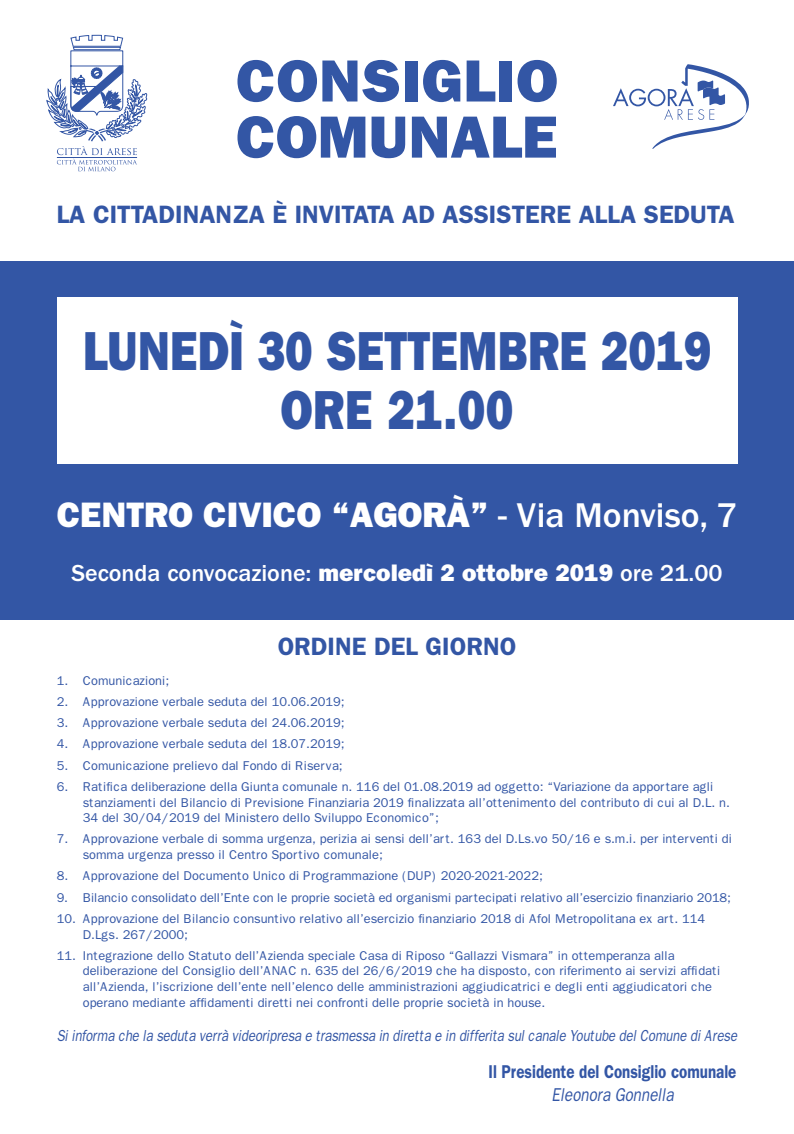
<style>
.page{position:relative;width:794px;height:1134px;background:#fff}
.page>*{position:absolute;margin:0;border:0;box-sizing:border-box;transform-origin:0 0}
.t1{font:800 59.76px/56.1px "Franklin Gothic";letter-spacing:.015em;color:#3356a5}
.t2{font:800 55.2px/59.2px "Franklin Gothic";color:#3356a5;text-align:center;scale:.83 1}
.t3{font:800 35.52px "Franklin Gothic";color:#fff}
.t4{font:600 25.24px "Franklin Gothic";color:#3356a5}
.t5{font:500 24px "Franklin Gothic";color:#fff}
.t6{font:600 18.64px "Franklin Gothic";color:#3356a5;scale:.81 1}
.t7{font:italic 18.64px "Franklin Gothic";color:#3356a5;scale:.81 1}
.t8{font:italic 16px "Franklin Gothic";letter-spacing:-.01em;color:#3356a5;scale:.81 1}
.t9{font:12.8px/15.6px "Franklin Gothic";color:#3356a5}
.s1{font-weight:500}
.s2{font-weight:800}
</style>
<div class="page">
<svg style="left:46px;top:35px;width:102px;height:136px"></svg>
<div style="left:0;top:261px;width:794px;height:358px;background:#3356a5"></div>
<div style="left:57px;top:298px;width:680px;height:166px;background:#fff"></div>
<svg style="left:613px;top:64px;width:136px;height:85px"></svg>
<h1 class="t1" style="left:236px;top:53px;width:323px">CONSIGLIO<br>COMUNALE</h1>
<h3 class="t4" style="left:57px;top:200px;width:679px">LA CITTADINANZA È INVITATA AD ASSISTERE ALLA SEDUTA</h3>
<h2 class="t2" style="left:83px;top:321px;width:759px">LUNEDÌ 30 SETTEMBRE 2019<br>ORE 21.00</h2>
<h3 class="t3" style="left:57px;top:494px;width:682px">CENTRO CIVICO “AGORÀ” <span class="s1">- Via Monviso, 7</span></h3>
<h3 class="t5" style="left:71px;top:560px;width:652px">Seconda convocazione: <span class="s2">mercoledì 2 ottobre 2019</span> ore 21.00</h3>
<h3 class="t4" style="left:278px;top:632px;width:240px">ORDINE DEL GIORNO</h3>
<p class="t9" style="left:57px;top:672px;width:114px">1. Comunicazioni;</p>
<p class="t9" style="left:57px;top:694px;width:289px">2. Approvazione verbale seduta del 10.06.2019;</p>
<p class="t9" style="left:57px;top:715px;width:289px">3. Approvazione verbale seduta del 24.06.2019;</p>
<p class="t9" style="left:57px;top:736px;width:289px">4. Approvazione verbale seduta del 18.07.2019;</p>
<p class="t9" style="left:57px;top:758px;width:287px">5. Comunicazione prelievo dal Fondo di Riserva;</p>
<p class="t9" style="left:83px;top:779px;width:648px;text-indent:-26px">6. Ratifica deliberazione della Giunta comunale n. 116 del 01.08.2019 ad oggetto: “Variazione da apportare agli stanziamenti del Bilancio di Previsione Finanziaria 2019 finalizzata all’ottenimento del contributo di cui al D.L. n.<br>34 del 30/04/2019 del Ministero dello Sviluppo Economico”;</p>
<p class="t9" style="left:83px;top:831px;width:651px;text-indent:-26px">7. Approvazione verbale di somma urgenza, perizia ai sensi dell’art. 163 del D.Ls.vo 50/16 e s.m.i. per interventi di somma urgenza presso il Centro Sportivo comunale;</p>
<p class="t9" style="left:57px;top:868px;width:487px">8. Approvazione del Documento Unico di Programmazione (DUP) 2020-2021-2022;</p>
<p class="t9" style="left:57px;top:889px;width:676px">9. Bilancio consolidato dell’Ente con le proprie società ed organismi partecipati relativo all’esercizio finanziario 2018;</p>
<p class="t9" style="left:83px;top:911px;width:624px;text-indent:-26px">10. Approvazione del Bilancio consuntivo relativo all’esercizio finanziario 2018 di Afol Metropolitana ex art. 114<br>D.Lgs. 267/2000;</p>
<p class="t9" style="left:83px;top:948px;width:639px;text-indent:-26px">11. Integrazione dello Statuto dell’Azienda speciale Casa di Riposo “Gallazzi Vismara” in ottemperanza alla deliberazione del Consiglio dell’ANAC n. 635 del 26/6/2019 che ha disposto, con riferimento ai servizi affidati all’Azienda, l’iscrizione dell’ente nell’elenco delle amministrazioni aggiudicatrici e degli enti aggiudicatori che operano mediante affidamenti diretti nei confronti delle proprie società in house.</p>
<p class="t8" style="left:57px;top:1027px;width:841px">Si informa che la seduta verrà videoripresa e trasmessa in diretta e in differita sul canale Youtube del Comune di Arese</p>
<h3 class="t6" style="left:488px;top:1061px;width:308px">Il Presidente del Consiglio comunale</h3>
<h3 class="t7" style="left:551px;top:1084px;width:152px">Eleonora Gonnella</h3>
</div>
